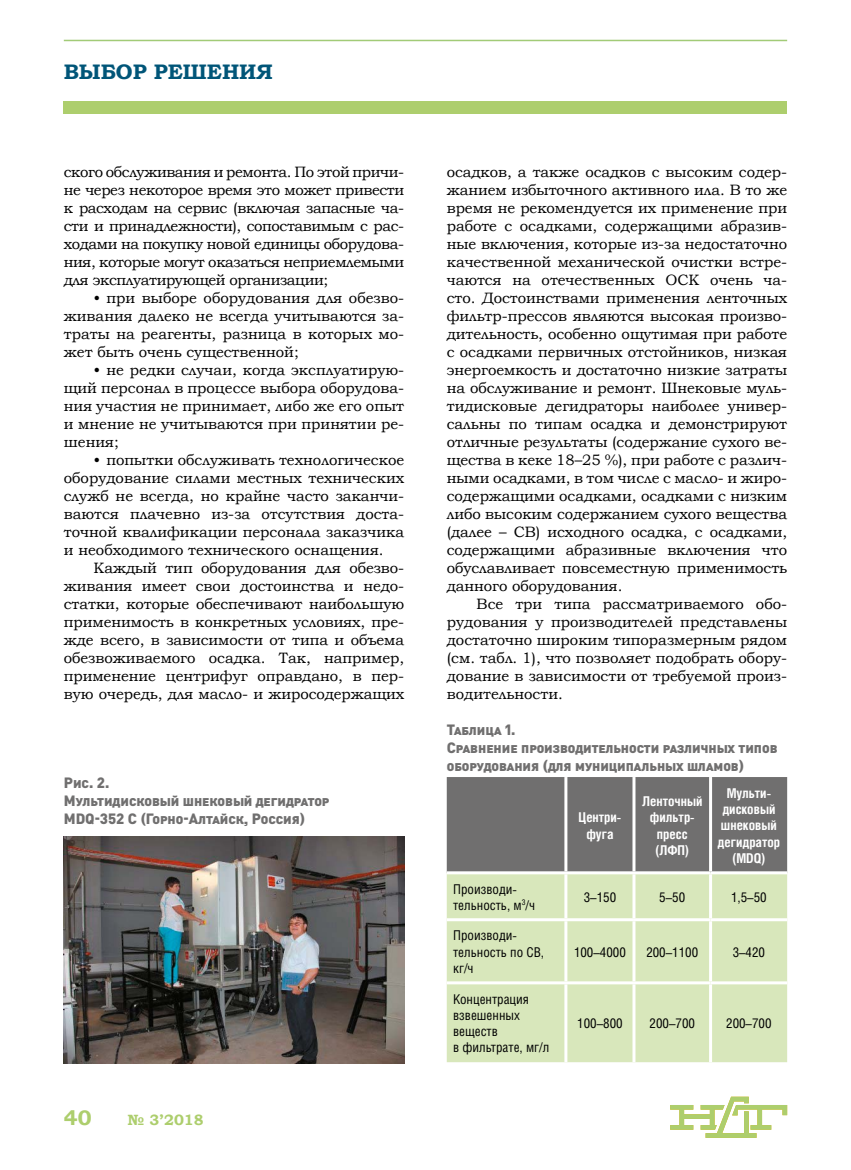
<style>
.page{position:relative;width:851px;height:1170px;background:#fff}
.page>*{position:absolute;margin:0;border:0;box-sizing:border-box;transform-origin:0 0}
.t1{font:700 21px "Bookman Old Style";color:#005578}
.t2{font:700 21px "Bookman Old Style";color:#adce6d}
.t3{font:15px/18px "Bookman Old Style";color:#000;text-align:justify}
.t4{font:15px/18px "Izvest Sans Headline";color:#706f6f}
.t5{font:700 15px "Bookman Old Style";color:#adce6d}
.t6{font:13.5px/16.2px "Helios Cond C";color:#000}
.t7{font:700 13.5px/16.2px "Helios Cond C";color:#fff;text-align:center}
</style>
<div class="page">
<hr style="left:64px;top:40px;width:723px;height:1px;background:#a2cb77">
<div style="left:64px;top:101px;width:723px;height:13px;background:#adce6d"></div>
<svg style="left:670px;top:1096px;width:117px;height:41px"></svg>
<div style="left:446px;top:777px;width:341px;height:94px;background:#706f6f"></div>
<div style="left:446px;top:874px;width:341px;height:188px;background:#d8e7bb"></div>
<hr style="left:564px;top:777px;width:3px;height:94px;background:#fff">
<hr style="left:632px;top:777px;width:3px;height:94px;background:#fff">
<hr style="left:709px;top:777px;width:3px;height:94px;background:#fff">
<hr style="left:564px;top:874px;width:3px;height:44px;background:#fff">
<hr style="left:632px;top:874px;width:3px;height:44px;background:#fff">
<hr style="left:709px;top:874px;width:3px;height:44px;background:#fff">
<hr style="left:446px;top:918px;width:188px;height:3px;background:#fff">
<hr style="left:564px;top:921px;width:3px;height:60px;background:#fff">
<hr style="left:634px;top:918px;width:76px;height:3px;background:#fff">
<hr style="left:632px;top:921px;width:3px;height:60px;background:#fff">
<hr style="left:710px;top:918px;width:77px;height:3px;background:#fff">
<hr style="left:709px;top:921px;width:3px;height:60px;background:#fff">
<hr style="left:446px;top:981px;width:188px;height:3px;background:#fff">
<hr style="left:564px;top:984px;width:3px;height:78px;background:#fff">
<hr style="left:634px;top:981px;width:76px;height:3px;background:#fff">
<hr style="left:632px;top:984px;width:3px;height:78px;background:#fff">
<hr style="left:710px;top:981px;width:77px;height:3px;background:#fff">
<hr style="left:709px;top:984px;width:3px;height:78px;background:#fff">
<img style="left:64px;top:836px;width:340px;height:227px">
<h1 class="t1" style="left:64px;top:59px;width:210px">ВЫБОР РЕШЕНИЯ</h1>
<p class="t3" style="left:64px;top:162px;width:342px">ского обслуживания и ремонта. По этой причи&shy;не через некоторое время это может привести к расходам на сервис (включая запасные ча&shy;сти и принадлежности), сопоставимым с рас&shy;ходами на покупку новой единицы оборудова&shy;ния, которые могут оказаться неприемлемыми для эксплуатирующей организации;</p>
<p class="t3" style="left:64px;top:288px;width:342px;text-indent:30px">• при выборе оборудования для обезво&shy;живания далеко не всегда учитываются за&shy;траты на реагенты, разница в которых мо&shy;жет быть очень существенной;</p>
<p class="t3" style="left:64px;top:360px;width:342px;text-indent:30px">• не редки случаи, когда эксплуатирую&shy;щий персонал в процессе выбора оборудова&shy;ния участия не принимает, либо же его опыт и мнение не учитываются при принятии ре&shy;шения;</p>
<p class="t3" style="left:64px;top:450px;width:342px;text-indent:30px">• попытки обслуживать технологическое оборудование силами местных технических служб не всегда, но крайне часто заканчи&shy;ваются плачевно из-за отсутствия доста&shy;точной квалификации персонала заказчика и необходимого технического оснащения.</p>
<p class="t3" style="left:64px;top:558px;width:342px;text-indent:30px">Каждый тип оборудования для обезво&shy;живания имеет свои достоинства и недо&shy;статки, которые обеспечивают наибольшую применимость в конкретных условиях, пре&shy;жде всего, в зависимости от типа и объема обезвоживаемого осадка. Так, например, применение центрифуг оправдано, в пер&shy;вую очередь, для масло- и жиросодержащих</p>
<p class="t4" style="left:64px;top:773px;width:267px">Рис. 2.<br>Мультидисковый шнековый дегидратор<br>MDQ-352 C (Горно-Алтайск, Россия)</p>
<h1 class="t2" style="left:64px;top:1105px;width:29px">40</h1>
<p class="t5" style="left:128px;top:1110px;width:78px">№ 3’2018</p>
<p class="t3" style="left:446px;top:162px;width:342px">осадков, а также осадков с высоким содер&shy;жанием избыточного активного ила. В то же время не рекомендуется их применение при работе с осадками, содержащими абразив&shy;ные включения, которые из-за недостаточно качественной механической очистки встре&shy;чаются на отечественных ОСК очень ча&shy;сто. Достоинствами применения ленточных фильтр-прессов являются высокая произво&shy;дительность, особенно ощутимая при работе с осадками первичных отстойников, низкая энергоемкость и достаточно низкие затраты на обслуживание и ремонт. Шнековые муль&shy;тидисковые дегидраторы наиболее универ&shy;сальны по типам осадка и демонстрируют отличные результаты (содержание сухого ве&shy;щества в кеке 18–25 %), при работе с различ&shy;ными осадками, в том числе с масло- и жиро&shy;содержащими осадками, осадками с низким либо высоким содержанием сухого вещества (далее – СВ) исходного осадка, с осадками, содержащими абразивные включения что обуславливает повсеместную применимость данного оборудования.</p>
<p class="t3" style="left:446px;top:594px;width:342px;text-indent:30px">Все три типа рассматриваемого обо&shy;рудования у производителей представлены достаточно широким типоразмерным рядом (см. табл. 1), что позволяет подобрать обору&shy;дование в зависимости от требуемой произ&shy;водительности.</p>
<p class="t4" style="left:446px;top:720px;width:332px">Таблица 1.<br>Сравнение производительности различных типов оборудования (для муниципальных шламов)</p>
<p class="t7" style="left:578px;top:810px;width:44px">Центри&shy;фуга</p>
<p class="t7" style="left:642px;top:794px;width:62px">Ленточный фильтр&shy;пресс (ЛФП)</p>
<p class="t7" style="left:717px;top:786px;width:64px">Мульти&shy;дисковый шнековый дегидратор (MDQ)</p>
<p class="t6" style="left:453px;top:882px;width:83px">Производи&shy;тельность, м<sup>3</sup>/ч</p>
<p class="t6" style="left:583px;top:890px;width:34px">3–150</p>
<p class="t6" style="left:659px;top:890px;width:27px">5–50</p>
<p class="t6" style="left:731px;top:890px;width:37px">1,5–50</p>
<p class="t6" style="left:453px;top:928px;width:93px">Производи&shy;тельность по СВ, кг/ч</p>
<p class="t6" style="left:574px;top:945px;width:53px">100–4000</p>
<p class="t6" style="left:646px;top:945px;width:53px">200–1100</p>
<p class="t6" style="left:732px;top:945px;width:34px">3–420</p>
<p class="t6" style="left:453px;top:991px;width:98px">Концентрация взвешенных веществ<br>в фильтрате, мг/л</p>
<p class="t6" style="left:577px;top:1016px;width:47px">100–800</p>
<p class="t6" style="left:649px;top:1016px;width:47px">200–700</p>
<p class="t6" style="left:726px;top:1016px;width:47px">200–700</p>
</div>
